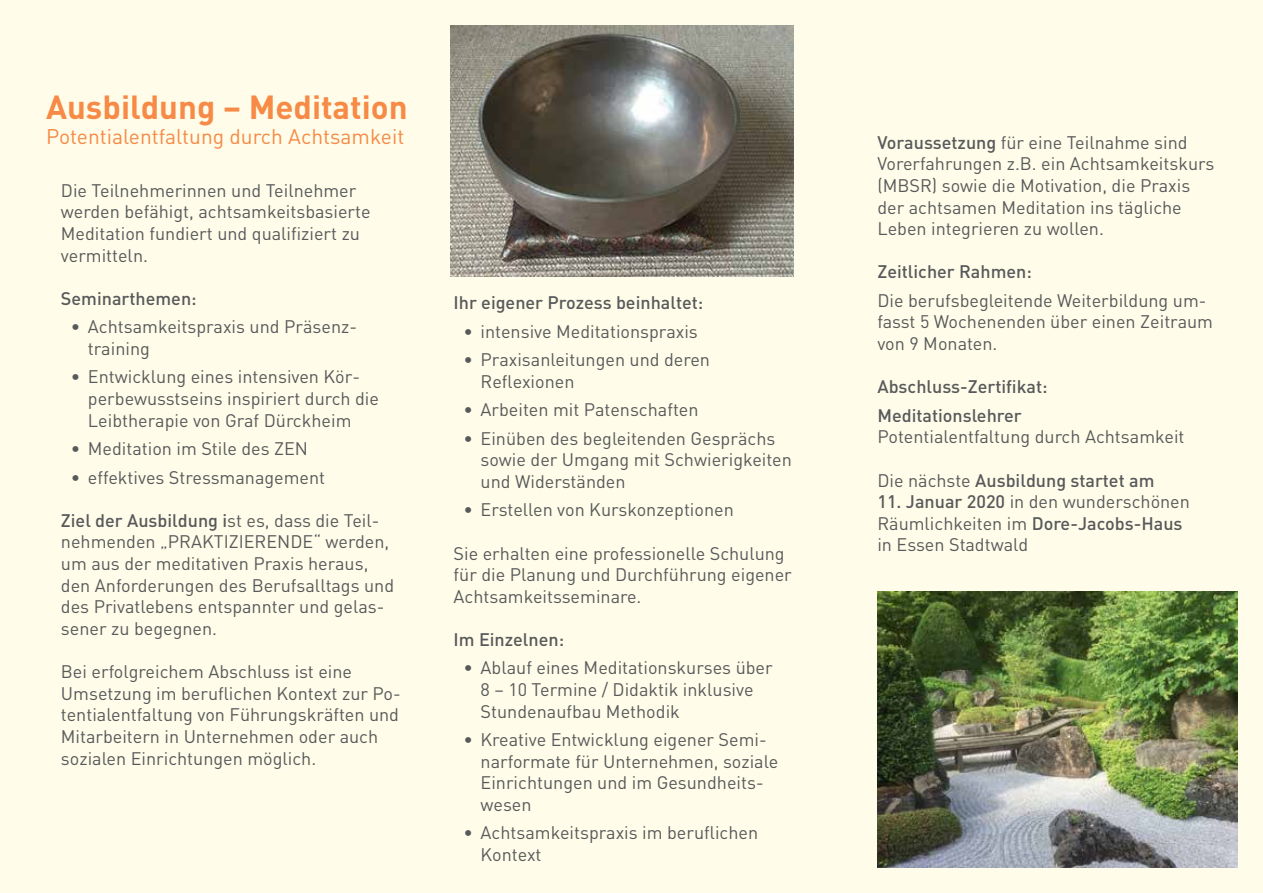
<style>
.page{position:relative;width:1263px;height:893px;background:#fffde9}
.page>*{position:absolute;margin:0;border:0;box-sizing:border-box;transform-origin:0 0}
.t1{font:700 33px "FFDIN";color:#f68a46}
.t2{font:21px "FFDIN";color:#f68a46}
.t3{font:18px/21.6px "FFDIN";color:#58595b}
.t4{font:500 18px/28.5px "FFDIN";color:#58595b}
.s1{font-weight:500}
.s2{font-weight:400}
</style>
<div class="page">
<img style="left:877px;top:591px;width:360px;height:276px">
<img style="left:450px;top:26px;width:343px;height:250px">
<h1 class="t1" style="left:46px;top:85px;width:363px">Ausbildung – Meditation</h1>
<p class="t2" style="left:46px;top:123px;width:360px">Potentialentfaltung durch Achtsamkeit</p>
<p class="t3" style="left:61px;top:179px;width:311px">Die Teilnehmerinnen und Teilnehmer werden befähigt, achtsamkeitsbasierte Meditation fundiert und qualifiziert zu vermitteln.</p>
<p class="t4" style="left:61px;top:284px;width:137px">Seminarthemen:</p>
<p class="t3" style="left:88px;top:316px;width:271px;text-indent:-17px">• Achtsamkeitspraxis und Präsenz&shy;training</p>
<p class="t3" style="left:88px;top:366px;width:293px;text-indent:-17px">• Entwicklung eines intensiven Kör&shy;perbewusstseins inspiriert durch die<br>Leibtherapie von Graf Dürckheim</p>
<p class="t3" style="left:71px;top:438px;width:239px">• Meditation im Stile des ZEN</p>
<p class="t3" style="left:71px;top:466px;width:256px">• effektives Stressmanagement</p>
<p class="t3" style="left:61px;top:509px;width:335px"><span class="s1">Ziel der Ausbildung i</span>st es, dass die Teil&shy;nehmenden „PRAKTIZIERENDE“ werden, um aus der meditativen Praxis heraus, den Anforderungen des Berufsalltags und des Privatlebens entspannter und gelas&shy;sener zu begegnen.</p>
<p class="t3" style="left:61px;top:661px;width:341px">Bei erfolgreichem Abschluss ist eine Umsetzung im beruflichen Kontext zur Po&shy;tentialentfaltung von Führungskräften und Mitarbeitern in Unternehmen oder auch sozialen Einrichtungen möglich.</p>
<p class="t4" style="left:454px;top:288px;width:251px">Ihr eigener Prozess beinhaltet:</p>
<p class="t3" style="left:464px;top:320px;width:236px">• intensive Meditationspraxis</p>
<p class="t3" style="left:481px;top:348px;width:231px;text-indent:-17px">• Praxisanleitungen und deren<br>Reflexionen</p>
<p class="t3" style="left:464px;top:399px;width:236px">• Arbeiten mit Patenschaften</p>
<p class="t3" style="left:481px;top:427px;width:313px;text-indent:-17px">• Einüben des begleitenden Gesprächs sowie der Umgang mit Schwierigkeiten und Widerständen</p>
<p class="t3" style="left:464px;top:499px;width:272px">• Erstellen von Kurskonzeptionen</p>
<p class="t3" style="left:454px;top:542px;width:340px">Sie erhalten eine professionelle Schulung für die Planung und Durchführung eigener<br>Achtsamkeitsseminare.</p>
<p class="t4" style="left:454px;top:625px;width:112px">Im Einzelnen:</p>
<p class="t3" style="left:481px;top:657px;width:294px;text-indent:-17px">• Ablauf eines Meditationskurses über<br>8 – 10 Termine / Didaktik inklusive<br>Stundenaufbau Methodik</p>
<p class="t3" style="left:481px;top:729px;width:299px;text-indent:-17px">• Kreative Entwicklung eigener Semi&shy;narformate für Unternehmen, soziale<br>Einrichtungen und im Gesundheits&shy;wesen</p>
<p class="t3" style="left:481px;top:822px;width:279px;text-indent:-17px">• Achtsamkeitspraxis im beruflichen<br>Kontext</p>
<p class="t3" style="left:877px;top:131px;width:339px"><span class="s1">Voraussetzung</span> für eine Teilnahme sind Vorerfahrungen z.B. ein Achtsamkeitskurs (MBSR) sowie die Motivation, die Praxis der achtsamen Meditation ins tägliche Leben integrieren zu wollen.</p>
<p class="t4" style="left:877px;top:257px;width:156px">Zeitlicher Rahmen:</p>
<p class="t3" style="left:877px;top:289px;width:337px">Die berufsbegleitende Weiterbildung um&shy;fasst 5 Wochenenden über einen Zeitraum von 9 Monaten.</p>
<p class="t4" style="left:877px;top:372px;width:172px">Abschluss-Zertifikat:<br>Meditationslehrer</p>
<p class="t3" style="left:877px;top:426px;width:309px">Potentialentfaltung durch Achtsamkeit</p>
<p class="t4" style="left:877px;top:465px;width:279px"><span class="s2">Die nächste</span> Ausbildung startet am</p>
<p class="t3" style="left:877px;top:491px;width:314px"><span class="s1">11. Januar 2020</span> in den wunderschönen<br>Räumlichkeiten im <span class="s1">Dore-Jacobs-Haus </span>in Essen Stadtwald</p>
</div>
